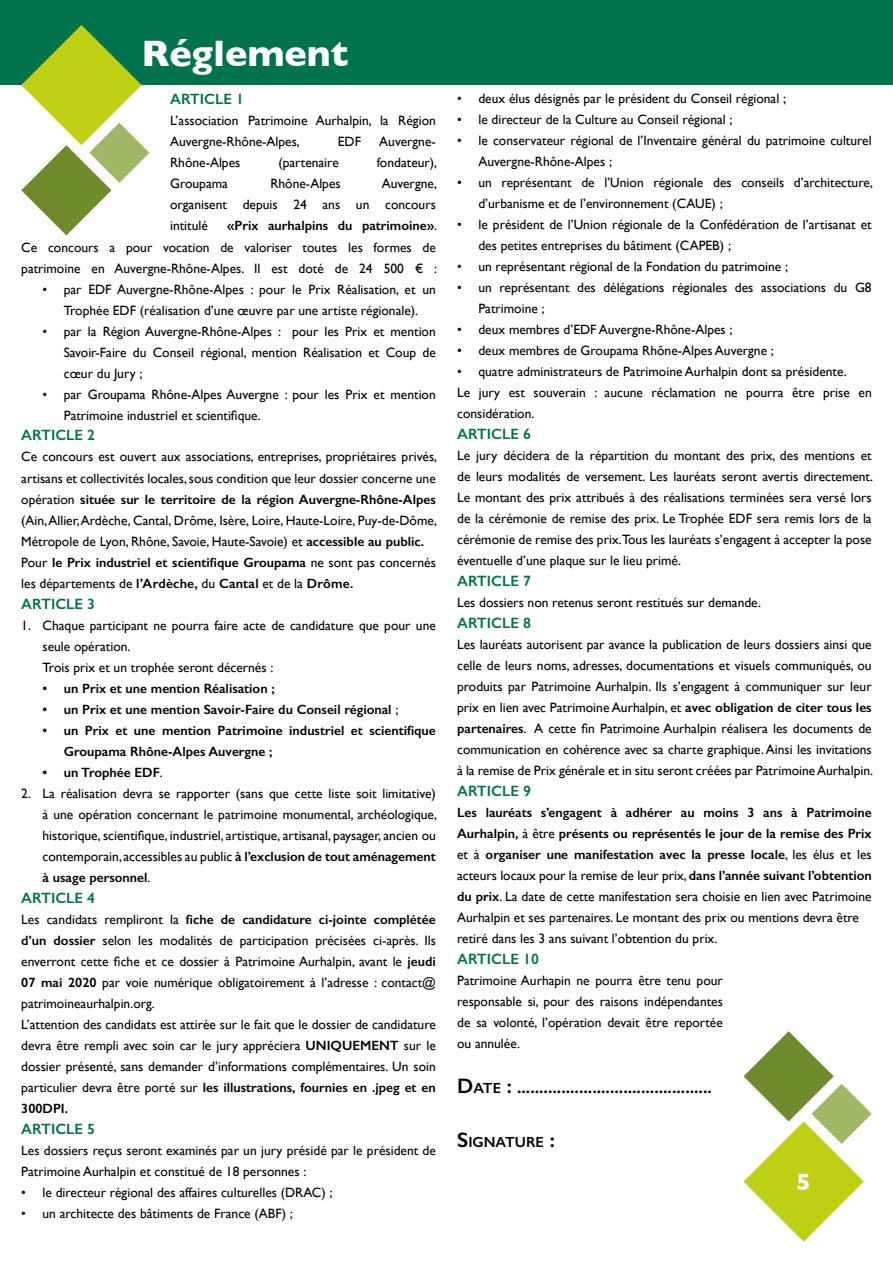
<style>
.page{position:relative;width:893px;height:1263px;background:#fff}
.page>*{position:absolute;margin:0;border:0;box-sizing:border-box;transform-origin:0 0}
.t1{font:700 37.5px "Gill Sans";color:#fff}
.t2{font:700 24px "Gill Sans";color:#fff}
.t3{font:600 18px "Gill Sans";color:#000}
.t4{font:600 15px "Gill Sans";color:#00724e}
.t5{font:600 14.7px "Gill Sans";color:#000}
.t6{font:13.5px/21px "Gill Sans";color:#000}
.t7{font:600 13.5px/21px "Gill Sans";color:#000}
.s1{font-weight:600}
.s2{font-weight:400}
.s3{font-size:21px}
.s4{font-size:14.7px}
</style>
<div class="page">
<div style="left:0;top:0;width:893px;height:85px;background:#00724e"></div>
<svg style="left:21px;top:25px;width:128px;height:210px"></svg>
<svg style="left:743px;top:1031px;width:129px;height:211px"></svg>
<h1 class="t1" style="left:142px;top:24px;width:208px">Réglement</h1>
<p class="t4" style="left:170px;top:90px;width:75px">ARTICLE 1</p>
<p class="t6" style="left:170px;top:110px;width:267px">L’association Patrimoine Aurhalpin, la Région<br>Auvergne-Rhône-Alpes,</p>
<p class="t6" style="left:338px;top:131px;width:25px">EDF</p>
<p class="t6" style="left:379px;top:131px;width:58px">Auvergne-</p>
<p class="t6" style="left:170px;top:152px;width:72px">Rhône-Alpes</p>
<p class="t6" style="left:278px;top:152px;width:62px">(partenaire</p>
<p class="t6" style="left:377px;top:152px;width:62px">fondateur),</p>
<p class="t6" style="left:170px;top:173px;width:59px">Groupama</p>
<p class="t6" style="left:270px;top:173px;width:72px">Rhône-Alpes</p>
<p class="t6" style="left:170px;top:173px;width:269px;text-align:justify;text-indent:212px">Auvergne, organisent depuis 24 ans un concours intitulé</p>
<p class="t6" style="left:21px;top:215px;width:417px;text-align:justify;text-indent:206px"><span class="s1">«Prix aurhalpins du patrimoine»</span>.<br>Ce concours a pour vocation de valoriser toutes les formes de patrimoine en Auvergne-Rhône-Alpes. Il est doté de 24 500 € :</p>
<p class="t6" style="left:43px;top:278px;width:395px;text-align:center">• par EDF Auvergne-Rhône-Alpes : pour le Prix Réalisation, et un<br>Trophée EDF (réalisation d’une œuvre par une artiste régionale).</p>
<p class="t6" style="left:64px;top:320px;width:374px;text-align:justify;text-indent:-21px">• par la Région Auvergne-Rhône-Alpes : pour les Prix et mention Savoir-Faire du Conseil régional, mention Réalisation et Coup de cœur du Jury ;</p>
<p class="t6" style="left:64px;top:383px;width:374px;text-indent:-21px">• par Groupama Rhône-Alpes Auvergne : pour les Prix et mention<br>Patrimoine industriel et scientifique.</p>
<p class="t4" style="left:21px;top:426px;width:75px">ARTICLE 2</p>
<p class="t6" style="left:21px;top:446px;width:417px">Ce concours est ouvert aux associations, entreprises, propriétaires privés, artisans et collectivités locales, sous condition que leur dossier concerne une opération <span class="s1">située sur le territoire de la région Auvergne-Rhône-Alpes </span>(Ain, Allier, Ardèche, Cantal, Drôme, Isère, Loire, Haute-Loire, Puy-de-Dôme, Métropole de Lyon, Rhône, Savoie, Haute-Savoie) et <span class="s1">accessible au public.<br></span>Pour <span class="s1">le Prix industriel et scientifique Groupama</span> ne sont pas concernés les départements de <span class="s1">l’Ardèche,</span> du <span class="s1">Cantal</span> et de la <span class="s1">Drôme.</span></p>
<p class="t4" style="left:21px;top:594px;width:75px">ARTICLE 3</p>
<p class="t6" style="left:43px;top:614px;width:395px;text-indent:-21px">1. Chaque participant ne pourra faire acte de candidature que pour une seule opération.<br>Trois prix et un trophée seront décernés :</p>
<p class="t7" style="left:43px;top:677px;width:234px">• un Prix et une mention Réalisation ;</p>
<p class="t7" style="left:43px;top:698px;width:357px">• un Prix et une mention Savoir-Faire du Conseil régional <span class="s2">;</span></p>
<p class="t7" style="left:64px;top:719px;width:374px;text-indent:-21px">• un Prix et une mention Patrimoine industriel et scientifique<br>Groupama Rhône-Alpes Auvergne ;</p>
<p class="t7" style="left:43px;top:761px;width:122px">• un Trophée EDF<span class="s2">.</span></p>
<p class="t6" style="left:43px;top:782px;width:396px;text-align:justify;text-indent:-21px">2. La réalisation devra se rapporter (sans que cette liste soit limitative) à une opération concernant le patrimoine monumental, archéologique, historique, scientifique, industriel, artistique, artisanal, paysager, ancien ou contemporain, accessibles au public <span class="s1">à l’exclusion de tout aménagement à usage personnel</span>.</p>
<p class="t4" style="left:21px;top:888px;width:75px">ARTICLE 4</p>
<p class="t6" style="left:21px;top:908px;width:416px">Les candidats rempliront la <span class="s1">fiche de candidature ci-jointe complétée d’un dossier</span> selon les modalités de participation précisées ci-après. Ils enverront cette fiche et ce dossier à Patrimoine Aurhalpin, avant le <span class="s1">jeudi 07 mai 2020</span> par voie numérique obligatoirement à l’adresse : contact@ patrimoineaurhalpin.org.<br>L’attention des candidats est attirée sur le fait que le dossier de candidature devra être rempli avec soin car le jury appréciera <span class="s1">UNIQUEMENT</span> sur le dossier présenté, sans demander d’informations complémentaires. Un soin particulier devra être porté sur <span class="s1">les illustrations, fournies en .jpeg et en 300DPI.</span></p>
<p class="t4" style="left:21px;top:1119px;width:75px">ARTICLE 5</p>
<p class="t6" style="left:21px;top:1139px;width:416px">Les dossiers reçus seront examinés par un jury présidé par le président de<br>Patrimoine Aurhalpin et constitué de 18 personnes :</p>
<p class="t6" style="left:21px;top:1181px;width:313px">• le directeur régional des affaires culturelles (DRAC) ;</p>
<p class="t6" style="left:21px;top:1202px;width:273px">• un architecte des bâtiments de France (ABF) ;</p>
<p class="t6" style="left:457px;top:88px;width:331px">• deux élus désignés par le président du Conseil régional ;</p>
<p class="t6" style="left:457px;top:109px;width:277px">• le directeur de la Culture au Conseil régional ;</p>
<p class="t6" style="left:478px;top:130px;width:395px;text-indent:-21px">• le conservateur régional de l’Inventaire général du patrimoine culturel<br>Auvergne-Rhône-Alpes ;</p>
<p class="t6" style="left:478px;top:172px;width:396px;text-indent:-21px">• un représentant de l’Union régionale des conseils d’architecture, d’urbanisme et de l’environnement (CAUE) ;</p>
<p class="t6" style="left:478px;top:214px;width:395px;text-indent:-21px">• le président de l’Union régionale de la Confédération de l’artisanat et des petites entreprises du bâtiment (CAPEB) ;</p>
<p class="t6" style="left:457px;top:256px;width:333px">• un représentant régional de la Fondation du patrimoine ;</p>
<p class="t6" style="left:478px;top:277px;width:395px;text-indent:-21px">• un représentant des délégations régionales des associations du G8<br>Patrimoine ;</p>
<p class="t6" style="left:457px;top:319px;width:277px">• deux membres d’EDF Auvergne-Rhône-Alpes ;</p>
<p class="t6" style="left:457px;top:340px;width:318px">• deux membres de Groupama Rhône-Alpes Auvergne ;</p>
<p class="t6" style="left:457px;top:361px;width:416px">• quatre administrateurs de Patrimoine Aurhalpin dont sa présidente.<br>Le jury est souverain : aucune réclamation ne pourra être prise en considération.</p>
<p class="t4" style="left:457px;top:425px;width:75px">ARTICLE 6</p>
<p class="t6" style="left:457px;top:445px;width:417px;text-align:justify">Le jury décidera de la répartition du montant des prix, des mentions et de leurs modalités de versement. Les lauréats seront avertis directement.<br>Le montant des prix attribués à des réalisations terminées sera versé lors de la cérémonie de remise des prix. Le Trophée EDF sera remis lors de la cérémonie de remise des prix.Tous les lauréats s’engagent à accepter la pose éventuelle d’une plaque sur le lieu primé.</p>
<p class="t4" style="left:457px;top:572px;width:75px">ARTICLE 7</p>
<p class="t6" style="left:457px;top:592px;width:305px">Les dossiers non retenus seront restitués sur demande.</p>
<p class="t4" style="left:457px;top:614px;width:75px">ARTICLE 8</p>
<p class="t6" style="left:457px;top:634px;width:417px;text-align:justify">Les lauréats autorisent par avance la publication de leurs dossiers ainsi que celle de leurs noms, adresses, documentations et visuels communiqués, ou produits par Patrimoine Aurhalpin. Ils s’engagent à communiquer sur leur prix en lien avec Patrimoine Aurhalpin, et <span class="s1">avec obligation de citer tous les partenaires</span>. A cette fin Patrimoine Aurhalpin réalisera les documents de communication en cohérence avec sa charte graphique. Ainsi les invitations à la remise de Prix générale et in situ seront créées par Patrimoine Aurhalpin.</p>
<p class="t4" style="left:457px;top:782px;width:75px">ARTICLE 9</p>
<p class="t6" style="left:457px;top:802px;width:416px"><span class="s1">Les lauréats s’engagent à adhérer au moins 3 ans à Patrimoine Aurhalpin,</span> à être <span class="s1">présents ou représentés le jour de la remise des Prix </span>et à <span class="s1">organiser une manifestation avec la presse locale</span>, les élus et les acteurs locaux pour la remise de leur prix, <span class="s1">dans l’année suivant l’obtention du prix</span>. La date de cette manifestation sera choisie en lien avec Patrimoine Aurhalpin et ses partenaires. Le montant des prix ou mentions devra être retiré dans les 3 ans suivant l’obtention du prix.</p>
<p class="t4" style="left:457px;top:950px;width:83px">ARTICLE 10</p>
<p class="t6" style="left:457px;top:970px;width:267px;text-align:justify">Patrimoine Aurhapin ne pourra être tenu pour responsable si, pour des raisons indépendantes de sa volonté, l’opération devait être reportée ou annulée.</p>
<h3 class="t3" style="left:457px;top:1076px;width:256px"><span class="s3">D</span><span class="s4">ATE</span> <span class="s3">:</span> ............................................</h3>
<p class="t5" style="left:457px;top:1133px;width:99px"><span class="s3">S</span>IGNATURE <span class="s3">:</span></p>
<h2 class="t2" style="left:796px;top:1163px;width:16px">5</h2>
</div>
